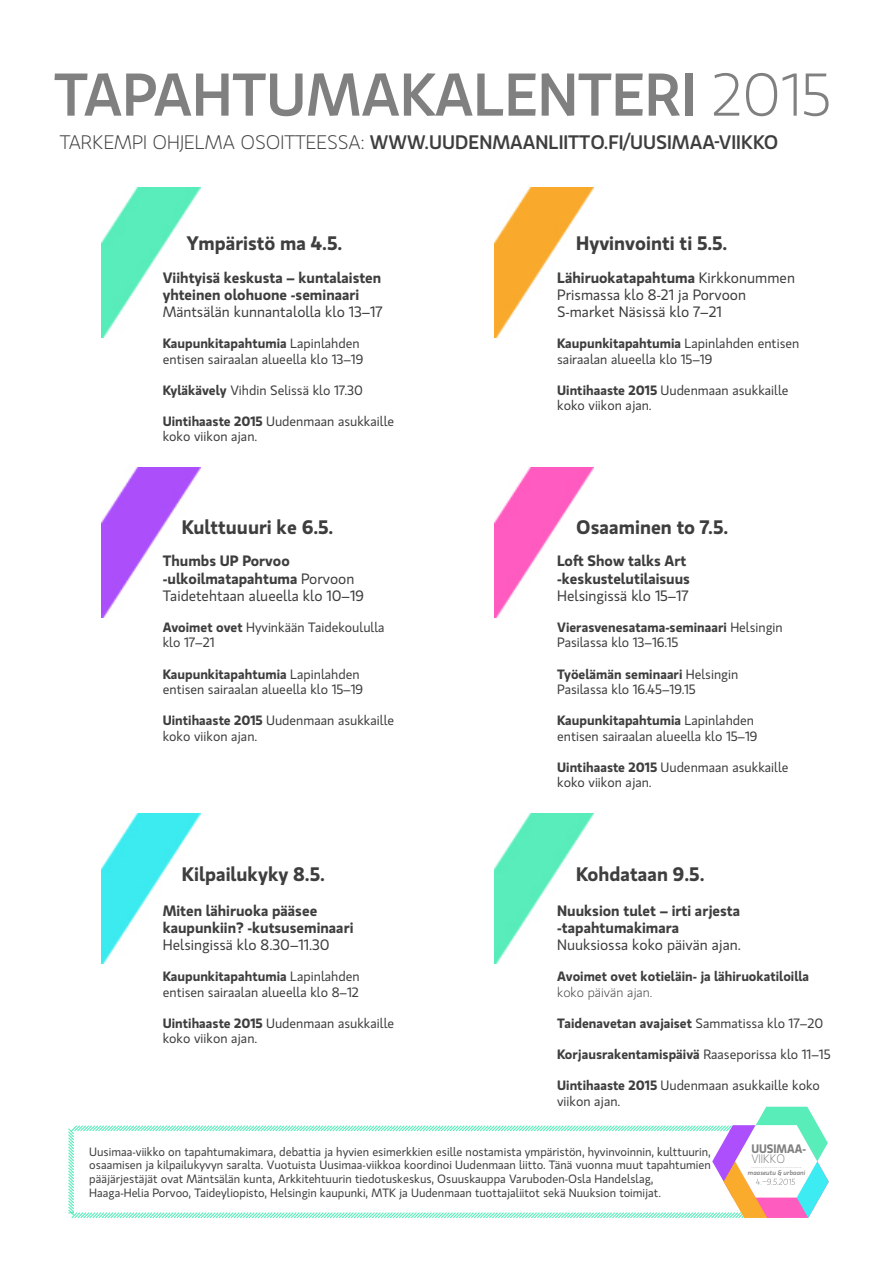
<style>
.page{position:relative;width:893px;height:1263px;background:#fff}
.page>*{position:absolute;margin:0;border:0;box-sizing:border-box;transform-origin:0 0}
.t1{font:500 60px "Gloriola Std";color:#808080}
.t2{font:600 19.5px "Gloriola Std";color:#3e3e3f}
.t3{font:500 19.5px "Gloriola Std";color:#3e3e3f}
.t4{font:15px/17.2px "Gloriola Std";color:#3e3e3f}
.t5{font:600 15px/17.2px "Gloriola Std";color:#3e3e3f}
.t6{font:13.5px/15.5px "Gloriola Std";color:#3e3e3f}
.t7{font:600 13.5px "Gloriola Std";color:#3e3e3f}
.t8{font:300 13.5px "Gloriola Std";color:#3e3e3f}
.t9{font:600 12.3px "Gloriola Std";color:#808080;scale:.94 1}
.t10{font:300 12.3px "Gloriola Std";color:#808080;scale:.94 1}
.t11{font:12px/13.8px "Gloriola Std";color:#3e3e3f}
.t12{font:9px "Gloriola Std";color:#ccc}
.t13{font:italic 500 6.75px "Gloriola Std";color:#808080}
.s1{font-weight:300}
.s2{font-weight:600}
.s3{font-weight:400}
</style>
<div class="page">
<svg style="left:68px;top:1125px;width:644px;height:93px"></svg>
<img style="left:102px;top:187px;width:99px;height:150px">
<img style="left:494px;top:187px;width:99px;height:150px">
<img style="left:102px;top:468px;width:99px;height:150px">
<img style="left:494px;top:468px;width:99px;height:150px">
<img style="left:102px;top:813px;width:99px;height:150px">
<img style="left:494px;top:813px;width:99px;height:150px">
<svg style="left:712px;top:1107px;width:117px;height:111px"></svg>
<h1 class="t1" style="left:54px;top:53px;width:778px">TAPAHTUMAKALENTERI <span class="s1">2015</span></h1>
<h2 class="t3" style="left:60px;top:128px;width:720px"><span class="s1">TARKEMPI OHJELMA OSOITTEESSA:</span> WWW.UUDENMAANLIITTO.FI/UUSIMAA-VIIKKO</h2>
<h2 class="t2" style="left:187px;top:229px;width:157px">Ympäristö ma 4.5.</h2>
<p class="t5" style="left:163px;top:268px;width:220px">Viihtyisä keskusta – kuntalaisten yhteinen olohuone -seminaari</p>
<p class="t4" style="left:163px;top:303px;width:221px">Mäntsälän kunnantalolla klo 13–17</p>
<p class="t6" style="left:163px;top:335px;width:202px"><span class="s2">Kaupunkitapahtumia</span> Lapinlahden entisen sairaalan alueella klo 13–19</p>
<p class="t6" style="left:163px;top:382px;width:202px"><span class="s2">Kyläkävely</span> Vihdin Selissä klo 17.30</p>
<p class="t6" style="left:163px;top:413px;width:233px"><span class="s2">Uintihaaste 2015</span> Uudenmaan asukkaille koko viikon ajan.</p>
<h2 class="t2" style="left:182px;top:513px;width:153px">Kulttuuuri ke 6.5.</h2>
<p class="t4" style="left:163px;top:552px;width:203px"><span class="s2">Thumbs UP Porvoo -ulkoilmatapahtuma</span> Porvoon<br>Taidetehtaan alueella klo 10–19</p>
<p class="t6" style="left:163px;top:619px;width:223px"><span class="s2">Avoimet ovet</span> Hyvinkään Taidekoululla klo 17–21</p>
<p class="t6" style="left:163px;top:666px;width:202px"><span class="s2">Kaupunkitapahtumia</span> Lapinlahden entisen sairaalan alueella klo 15–19</p>
<p class="t6" style="left:163px;top:712px;width:233px"><span class="s2">Uintihaaste 2015</span> Uudenmaan asukkaille koko viikon ajan.</p>
<h2 class="t2" style="left:576px;top:229px;width:153px">Hyvinvointi ti 5.5.</h2>
<p class="t4" style="left:557px;top:268px;width:239px"><span class="s2">Lähiruokatapahtuma</span> Kirkkonummen<br>Prismassa klo 8-21 ja Porvoon<br>S-market Näsissä klo 7–21</p>
<p class="t6" style="left:557px;top:335px;width:244px"><span class="s2">Kaupunkitapahtumia</span> Lapinlahden entisen sairaalan alueella klo 15–19</p>
<p class="t6" style="left:557px;top:382px;width:233px"><span class="s2">Uintihaaste 2015</span> Uudenmaan asukkaille koko viikon ajan.</p>
<h2 class="t2" style="left:576px;top:513px;width:153px">Osaaminen to 7.5.</h2>
<p class="t5" style="left:557px;top:552px;width:134px">Loft Show talks Art -keskustelutilaisuus</p>
<p class="t4" style="left:557px;top:587px;width:133px">Helsingissä klo 15–17</p>
<p class="t6" style="left:557px;top:619px;width:227px"><span class="s2">Vierasvenesatama-seminaari</span> Helsingin<br>Pasilassa klo 13–16.15</p>
<p class="t6" style="left:557px;top:666px;width:183px"><span class="s2">Työelämän seminaari</span> Helsingin<br>Pasilassa klo 16.45–19.15</p>
<p class="t6" style="left:557px;top:712px;width:202px"><span class="s2">Kaupunkitapahtumia</span> Lapinlahden entisen sairaalan alueella klo 15–19</p>
<p class="t6" style="left:557px;top:759px;width:233px"><span class="s2">Uintihaaste 2015</span> Uudenmaan asukkaille koko viikon ajan.</p>
<h2 class="t2" style="left:576px;top:860px;width:130px">Kohdataan 9.5.</h2>
<p class="t5" style="left:557px;top:901px;width:185px">Nuuksion tulet – irti arjesta -tapahtumakimara</p>
<p class="t4" style="left:557px;top:936px;width:185px">Nuuksiossa koko päivän ajan.</p>
<p class="t7" style="left:557px;top:967px;width:254px">Avoimet ovet kotieläin- ja lähiruokatiloilla</p>
<p class="t8" style="left:557px;top:983px;width:97px">koko päivän ajan.</p>
<p class="t7" style="left:557px;top:1013px;width:268px">Taidenavetan avajaiset <span class="s3">Sammatissa klo 17–20</span></p>
<p class="t7" style="left:557px;top:1044px;width:275px">Korjausrakentamispäivä <span class="s3">Raaseporissa klo 11–15</span></p>
<p class="t6" style="left:557px;top:1077px;width:264px"><span class="s2">Uintihaaste 2015</span> Uudenmaan asukkaille koko viikon ajan.</p>
<p class="t11" style="left:89px;top:1144px;width:623px">Uusimaa-viikko on tapahtumakimara, debattia ja hyvien esimerkkien esille nostamista ympäristön, hyvinvoinnin, kulttuurin, osaamisen ja kilpailukyvyn saralta. Vuotuista Uusimaa-viikkoa koordinoi Uudenmaan liitto. Tänä vuonna muut tapahtumien pääjärjestäjät ovat Mäntsälän kunta, Arkkitehtuurin tiedotuskeskus, Osuuskauppa Varuboden-Osla Handelslag, Haaga-Helia Porvoo, Taideyliopisto, Helsingin kaupunki, MTK ja Uudenmaan tuottajaliitot sekä Nuuksion toimijat.</p>
<p class="t9" style="left:751px;top:1140px;width:60px">UUSIMAA-</p>
<h2 class="t2" style="left:182px;top:860px;width:145px">Kilpailukyky 8.5.</h2>
<p class="t5" style="left:163px;top:901px;width:192px">Miten lähiruoka pääsee kaupunkiin? -kutsuseminaari</p>
<p class="t4" style="left:163px;top:936px;width:169px">Helsingissä klo 8.30–11.30</p>
<p class="t6" style="left:163px;top:968px;width:198px"><span class="s2">Kaupunkitapahtumia</span> Lapinlahden entisen sairaalan alueella klo 8–12</p>
<p class="t6" style="left:163px;top:1015px;width:233px"><span class="s2">Uintihaaste 2015</span> Uudenmaan asukkaille koko viikon ajan.</p>
<p class="t10" style="left:751px;top:1151px;width:37px">VIIKKO</p>
<p class="t13" style="left:748px;top:1168px;width:59px">maaseutu &amp; urbaani</p>
<p class="t12" style="left:751px;top:1159px;width:52px">...........................</p>
</div>
